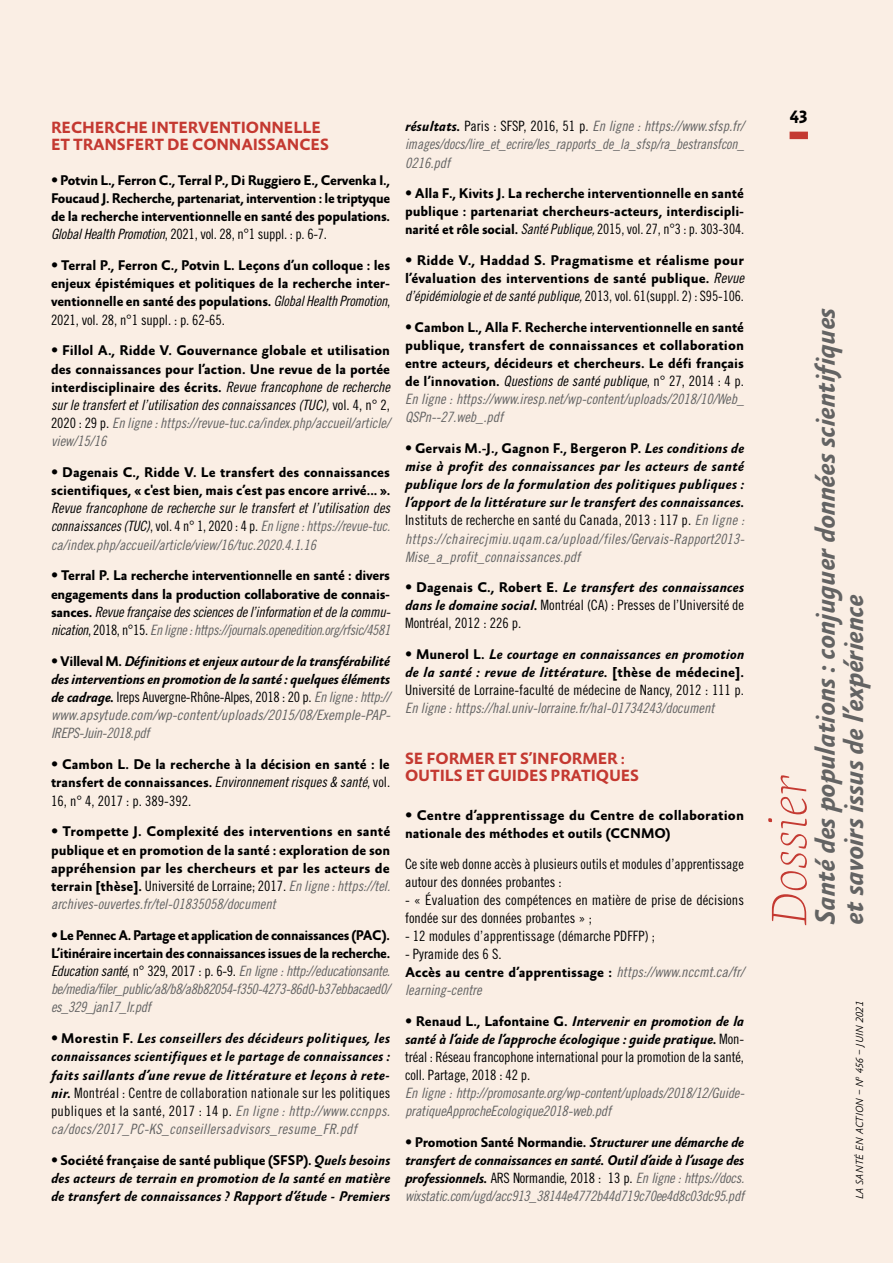
<style>
.page{position:relative;width:893px;height:1263px;background:#faeee4}
.page>*{position:absolute;margin:0;border:0;box-sizing:border-box;transform-origin:0 0}
.t1{font:italic 100 50.85px "Geneo Pro";letter-spacing:.01em;color:#c43931}
.t2{font:italic 700 28.5px/28.5px "Absara Sans OT";letter-spacing:-.02em;color:#636363}
.FOLIO_GAUCHE{font:700 18px "Absara Sans OT";color:#000}
.TITRE{font:700 16.5px/16.6px "Absara Sans OT";letter-spacing:-.01em;color:#c43931}
.TXTd{font:700 14.25px/18.1px "Absara Sans OT";color:#000;text-align:justify}
.TXTd-2{font:italic 700 14.25px/18px "Absara Sans OT";color:#000;text-align:justify}
.TXTd-3{font:14.25px/18.1px "Trade Gothic LT Std Cn 18 Obl";letter-spacing:-.01em;color:#636363;text-align:justify}
.TXTd-4{font:14.25px/18px "Trade Gothic LT Std Cn 18";color:#000;text-align:justify}
.TXTd-5{font:700 14.25px/18px "Absara Sans OT";color:#000;text-align:justify;scale:1.04 1}
.t3{font:italic 300 10.5px "Absara Sans OT";color:#000}
.s1{font-family:"Trade Gothic LT Std Cn 18";font-weight:400}
.s2{font-family:"Trade Gothic LT Std Cn 18 Obl";font-weight:400}
.s3{font-family:"Trade Gothic LT Std Cn 18 Obl";font-weight:400;color:#636363}
.s4{font-family:"Trade Gothic LT Std Cn 18";font-weight:400;font-style:normal}
.s5{font-style:normal}
.s6{font-family:"Trade Gothic LT Std Cn 18 Obl";font-weight:400;font-style:normal;color:#636363}
.s7{font-family:"Trade Gothic LT Std Cn 18";color:#000}
.s8{font-family:"Absara Sans OT";font-weight:700;color:#000}
.s9{color:#000}
.s10{font-family:"Absara Sans OT";font-weight:700;font-style:italic;color:#000}
.s11{font-family:"Absara Sans OT";font-weight:700}
.s12{font-family:"Absara Sans OT";font-weight:700;font-style:italic}
</style>
<div class="page">
<div style="left:790px;top:132px;width:18px;height:7px;background:#c43931"></div>
<p class="TITRE" style="left:51px;top:120px;width:279px">RECHERCHE INTERVENTIONNELLE<br>ET TRANSFERT DE CONNAISSANCES</p>
<p class="TXTd" style="left:51px;top:172px;width:341px"><span class="s1">•</span> Potvin L., Ferron C., Terral P., Di Ruggiero E., Cervenka I., Foucaud J. Recherche, partenariat, intervention : le triptyque de la recherche interventionnelle en santé des populations.<br><span class="s2">Global Health Promotion</span><span class="s1">, 2021, vol. 28, n°1 suppl. : p. 6‑7.</span></p>
<p class="TXTd" style="left:51px;top:257px;width:341px"><span class="s1">•</span> Terral P., Ferron C., Potvin L. Leçons d’un colloque : les enjeux épistémiques et politiques de la recherche inter‑ ventionnelle en santé des populations. <span class="s2">Global Health Promotion</span><span class="s1">, 2021, vol. 28, n°1 suppl. : p. 62‑65.</span></p>
<p class="TXTd" style="left:51px;top:342px;width:341px"><span class="s1">•</span> Fillol A., Ridde V. Gouvernance globale et utilisation des connaissances pour l’action. Une revue de la portée interdisciplinaire des écrits. <span class="s2">Revue francophone de recherche sur le transfert et l’utilisation des connaissances (TUC),</span> <span class="s1">vol. 4, n° 2, 2020 : 29 p.</span> <span class="s3">En ligne : https://revue‑tuc.ca/index.php/accueil/article/ view/15/16</span></p>
<p class="TXTd" style="left:51px;top:464px;width:341px"><span class="s1">•</span> Dagenais C., Ridde V. Le transfert des connaissances scientifiques, « c'est bien, mais c’est pas encore arrivé... ».<br><span class="s2">Revue francophone de recherche sur le transfert et l’utilisation des connaissances (TUC)</span><span class="s1">, vol. 4 n° 1, 2020 : 4 p.</span> <span class="s3">En ligne : https://revue‑tuc. ca/index.php/accueil/article/view/16/tuc.2020.4.1.16</span></p>
<p class="TXTd" style="left:51px;top:567px;width:341px"><span class="s1">•</span> Terral P. La recherche interventionnelle en santé : divers engagements dans la production collaborative de connais‑ sances. <span class="s2">Revue française des sciences de l’information et de la commu&shy;nication</span><span class="s1">, 2018, n°15.</span> <span class="s3">En ligne : https://journals.openedition.org/rfsic/4581</span></p>
<p class="TXTd-2" style="left:51px;top:653px;width:341px"><span class="s4">•</span> <span class="s5">Villeval M.</span> Définitions et enjeux autour de la transférabilité des interventions en promotion de la santé : quelques éléments de cadrage. <span class="s4">Ireps Auvergne‑Rhône‑Alpes, 2018 : 20 p.</span> <span class="s6">En ligne : http:// www.apsytude.com/wp‑content/uploads/2015/08/Exemple-PAP-IREPS‑Juin‑2018.pdf</span></p>
<p class="TXTd" style="left:51px;top:756px;width:341px"><span class="s1">•</span> Cambon L. De la recherche à la décision en santé : le transfert de connaissances. <span class="s2">Environnement risques &amp; santé</span><span class="s1">, vol.<br>16, n° 4, 2017 : p. 389‑392.</span></p>
<p class="TXTd" style="left:51px;top:823px;width:341px"><span class="s1">•</span> Trompette J. Complexité des interventions en santé publique et en promotion de la santé : exploration de son appréhension par les chercheurs et par les acteurs de terrain [thèse]. <span class="s1">Université de Lorraine; 2017.</span> <span class="s3">En ligne : https://tel. archives‑ouvertes.fr/tel‑01835058/document</span></p>
<p class="TXTd-3" style="left:51px;top:926px;width:341px"><span class="s7">•</span> <span class="s8">Le Pennec A. Partage et application de connaissances (PAC).<br>L’itinéraire incertain des connaissances issues de la recherche.<br></span><span class="s9">Education santé</span><span class="s7">, n° 329, 2017 : p. 6‑9.</span> En ligne : http://educationsante. be/media/filer_public/a8/b8/a8b82054‑f350‑4273‑86d0‑b37ebbacaed0/ es_329_jan17_lr.pdf</p>
<p class="TXTd-2" style="left:51px;top:1030px;width:341px"><span class="s4">•</span> <span class="s5">Morestin F.</span> Les conseillers des décideurs politiques, les connaissances scientifiques et le partage de connaissances : faits saillants d’une revue de littérature et leçons à rete‑ nir. <span class="s4">Montréal : Centre de collaboration nationale sur les politiques publiques et la santé, 2017 : 14 p.</span> <span class="s6">En ligne : http://www.ccnpps. ca/docs/2017_PC‑KS_conseillersadvisors_resume_FR.pdf</span></p>
<p class="TXTd-2" style="left:51px;top:1152px;width:341px"><span class="s4">•</span> <span class="s5">Société française de santé publique (SFSP).</span> Quels besoins des acteurs de terrain en promotion de la santé en matière de transfert de connaissances ? Rapport d’étude ‑ Premiers</p>
<p class="TXTd-3" style="left:405px;top:118px;width:341px"><span class="s10">résultats.</span> <span class="s7">Paris : SFSP, 2016, 51 p.</span> En ligne : https://www.sfsp.fr/ images/docs/lire_et_ecrire/les_rapports_de_la_sfsp/ra_bestransfcon_ 0216.pdf</p>
<p class="TXTd" style="left:405px;top:185px;width:341px"><span class="s1">•</span> Alla F., Kivits J. La recherche interventionnelle en santé publique : partenariat chercheurs‑acteurs, interdiscipli‑ narité et rôle social. <span class="s2">Santé Publique,</span> <span class="s1">2015, vol. 27, n°3 : p. 303‑304.</span></p>
<p class="TXTd-5" style="left:405px;top:252px;width:328px"><span class="s1">•</span> Ridde V., Haddad S. Pragmatisme et réalisme pour l’évaluation des interventions de santé publique. <span class="s2">Revue d’épidémiologie et de santé publique,</span> <span class="s1">2013, vol. 61(suppl. 2) : S95‑106.</span></p>
<p class="TXTd" style="left:405px;top:319px;width:341px"><span class="s1">•</span> Cambon L., Alla F. Recherche interventionnelle en santé publique, transfert de connaissances et collaboration entre acteurs, décideurs et chercheurs. Le défi français de l’innovation. <span class="s2">Questions de santé publique</span><span class="s1">, n° 27, 2014 : 4 p.<br></span><span class="s3">En ligne : https://www.iresp.net/wp‑content/uploads/2018/10/Web_ QSPn‑‑27.web_.pdf</span></p>
<p class="TXTd-2" style="left:405px;top:440px;width:341px"><span class="s4">•</span> <span class="s5">Gervais M.‑J., Gagnon F., Bergeron P.</span> Les conditions de mise à profit des connaissances par les acteurs de santé publique lors de la formulation des politiques publiques : l’apport de la littérature sur le transfert des connaissances.<br><span class="s4">Instituts de recherche en santé du Canada, 2013 : 117 p.</span> <span class="s6">En ligne : https://chairecjmiu.uqam.ca/upload/files/Gervais‑Rapport2013- Mise_a_profit_connaissances.pdf</span></p>
<p class="TXTd-4" style="left:405px;top:578px;width:341px">• <span class="s11">Dagenais C., Robert E.</span> <span class="s12">Le transfert des connaissances dans le domaine social.</span> Montréal (CA) : Presses de l’Université de Montréal, 2012 : 226 p.</p>
<p class="TXTd-2" style="left:405px;top:646px;width:341px"><span class="s4">•</span> <span class="s5">Munerol L.</span> Le courtage en connaissances en promotion de la santé : revue de littérature. <span class="s5">[thèse de médecine].<br></span><span class="s4">Université de Lorraine‑faculté de médecine de Nancy, 2012 : 111 p.<br></span><span class="s6">En ligne : https://hal.univ‑lorraine.fr/hal‑01734243/document</span></p>
<p class="TITRE" style="left:405px;top:751px;width:236px">SE FORMER ET S’INFORMER :<br>OUTILS ET GUIDES PRATIQUES</p>
<p class="TXTd-5" style="left:405px;top:807px;width:327px"><span class="s1">•</span> Centre d’apprentissage du Centre de collaboration nationale des méthodes et outils (CCNMO)</p>
<p class="TXTd-4" style="left:405px;top:854px;width:340px">Ce site web donne accès à plusieurs outils et modules d’apprentissage autour des données probantes :</p>
<p class="TXTd-4" style="left:405px;top:891px;width:341px">‑ « Évaluation des compétences en matière de prise de décisions fondée sur des données probantes » ;</p>
<p class="TXTd-4" style="left:405px;top:927px;width:252px">‑ 12 modules d’apprentissage (démarche PDFFP) ;</p>
<p class="TXTd-4" style="left:405px;top:945px;width:98px">‑ Pyramide des 6 S.</p>
<p class="TXTd-3" style="left:405px;top:963px;width:341px"><span class="s8">Accès au centre d’apprentissage :</span> https://www.nccmt.ca/fr/ learning‑centre</p>
<p class="TXTd-4" style="left:405px;top:1012px;width:341px">• <span class="s11">Renaud L., Lafontaine G.</span> <span class="s12">Intervenir en promotion de la santé à l’aide de l’approche écologique : guide pratique.</span> Mon‑ tréal : Réseau francophone international pour la promotion de la santé, coll. Partage, 2018 : 42 p.</p>
<p class="TXTd-3" style="left:405px;top:1084px;width:341px">En ligne : http://promosante.org/wp‑content/uploads/2018/12/Guide&shy;pratiqueApprocheEcologique2018‑web.pdf</p>
<p class="TXTd-2" style="left:405px;top:1134px;width:341px"><span class="s4">•</span> <span class="s5">Promotion Santé Normandie.</span> Structurer une démarche de transfert de connaissances en santé. Outil d’aide à l’usage des professionnels. <span class="s4">ARS Normandie, 2018 : 13 p.</span> <span class="s6">En ligne : https://docs. wixstatic.com/ugd/acc913_38144e4772b44d719c70ee4d8c03dc95.pdf</span></p>
<p class="FOLIO_GAUCHE" style="left:790px;top:107px;width:20px">43</p>
<h2 class="t2" style="left:812px;top:925px;width:618px;rotate:-90deg">Santé des populations : conjuguer données scientifiques et savoirs issus de l’expérience</h2>
<h1 class="t1" style="left:749px;top:925px;width:152px;rotate:-90deg">Dossier</h1>
<p class="t3" style="left:854px;top:1199px;width:200px;rotate:-90deg">LA SANTÉ EN ACTION – N<sup>o</sup> 456 – Juin 2021</p>
</div>
